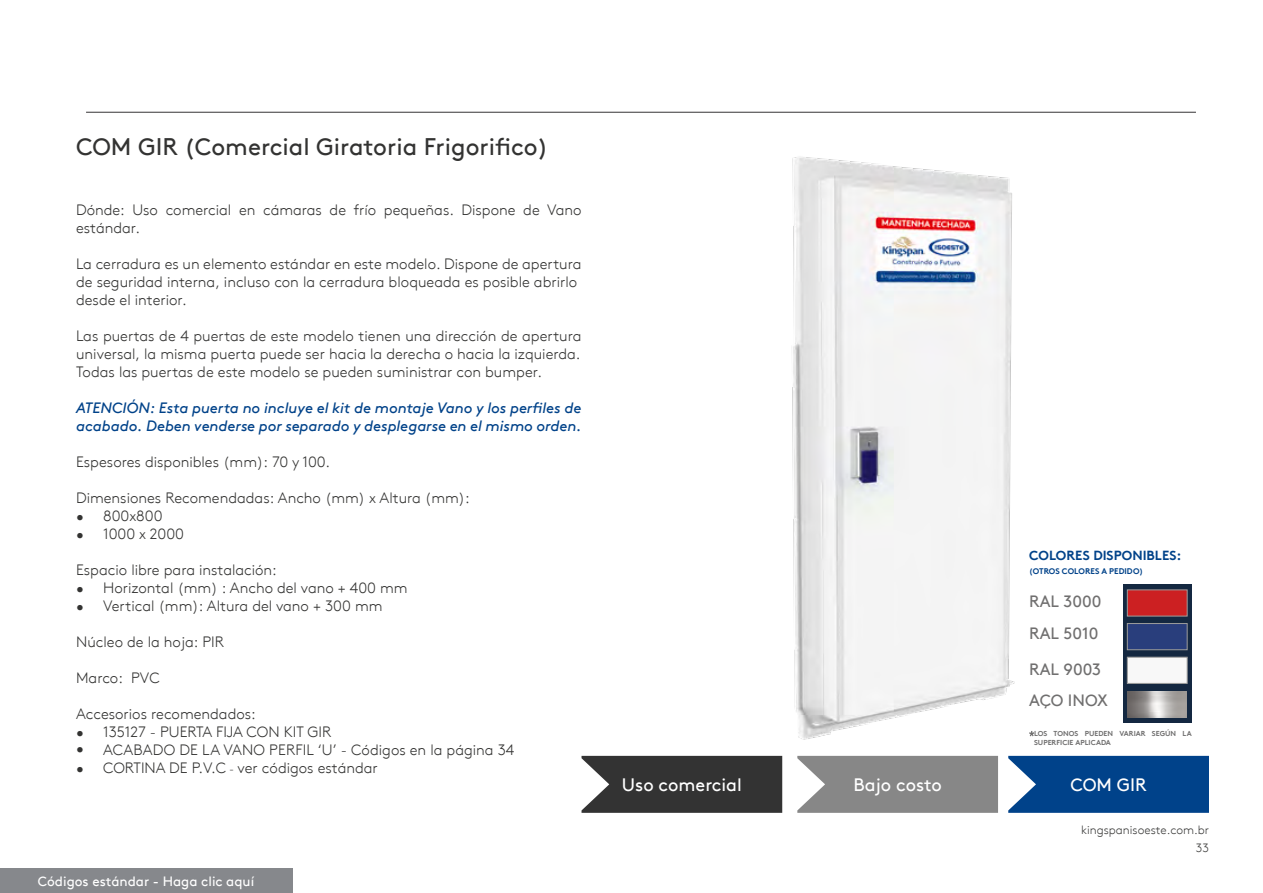
<style>
.page{position:relative;width:1263px;height:893px;background:#fff}
.page>*{position:absolute;margin:0;border:0;box-sizing:border-box;transform-origin:0 0}
.t1{font:24px "Kingspan Brown TT";color:#333332}
.t2{font:18px "Kingspan Brown TT";color:#fff}
.t3{font:16.35px "Kingspan Brown TT";color:#706f6f}
.t4{font:300 15px/18px "Kingspan Brown TT";color:#333332}
.t5{font:italic 15px/18px "Kingspan Brown TT";color:#004289}
.t6{font:13.5px "Kingspan Brown TT";color:#fff}
.t7{font:700 13.2px "Kingspan Brown TT";color:#004289}
.t8{font:300 12px/18.3px "Kingspan Brown TT";color:#3c3c3b;text-align:right}
.t9{font:700 8.25px "Kingspan Brown TT";color:#004289}
.t10{font:700 7.2px/8.7px "Kingspan Brown TT";color:#706f6f}
.s1{font-size:12px}
</style>
<div class="page">
<div style="left:0;top:869px;width:292px;height:24px;background:#86888c"></div>
<svg style="left:1008px;top:756px;width:201px;height:57px;background:#114e91"></svg>
<svg style="left:797px;top:756px;width:201px;height:57px;background:#8f8f8f"></svg>
<svg style="left:581px;top:756px;width:201px;height:57px;background:#414141"></svg>
<hr style="left:86px;top:112px;width:1110px;height:1px;background:#353334">
<img style="left:792px;top:157px;width:223px;height:583px">
<svg style="left:1029px;top:731px;width:5px;height:5px"></svg>
<svg style="left:1123px;top:585px;width:68px;height:138px;background:#1f3148"></svg>
<div style="left:1127px;top:657px;width:60px;height:27px;background:#f8f8f8;border:1px solid #9d9d9c"></div>
<div style="left:1127px;top:590px;width:60px;height:26px;background:#cc2022"></div>
<div style="left:1127px;top:623px;width:60px;height:27px;background:#293e7c;border:1px solid #9d9d9c"></div>
<img style="left:1127px;top:691px;width:60px;height:26px">
<h1 class="t1" style="left:76px;top:128px;width:474px">COM GIR (Comercial Giratoria Frigorifico)</h1>
<p class="t4" style="left:76px;top:200px;width:507px">Dónde: Uso comercial en cámaras de frío pequeñas. Dispone de Vano estándar.</p>
<p class="t4" style="left:76px;top:254px;width:507px">La cerradura es un elemento estándar en este modelo. Dispone de apertura de seguridad interna, incluso con la cerradura bloqueada es posible abrirlo desde el interior.</p>
<p class="t4" style="left:76px;top:326px;width:507px;text-align:justify">Las puertas de 4 puertas de este modelo tienen una dirección de apertura universal, la misma puerta puede ser hacia la derecha o hacia la izquierda.<br>Todas las puertas de este modelo se pueden suministrar con bumper.</p>
<p class="t5" style="left:76px;top:398px;width:507px">ATENCIÓN: Esta puerta no incluye el kit de montaje Vano y los perfiles de acabado. Deben venderse por separado y desplegarse en el mismo orden.</p>
<p class="t4" style="left:76px;top:452px;width:256px">Espesores disponibles (mm): 70 y 100.</p>
<p class="t4" style="left:76px;top:488px;width:395px">Dimensiones Recomendadas: Ancho (mm) x Altura (mm):</p>
<p class="t4" style="left:76px;top:506px;width:88px">• 800x800</p>
<p class="t4" style="left:76px;top:524px;width:109px">• 1000 x 2000</p>
<p class="t4" style="left:76px;top:560px;width:202px">Espacio libre para instalación:</p>
<p class="t4" style="left:76px;top:578px;width:333px">• Horizontal (mm) : Ancho del vano + 400 mm</p>
<p class="t4" style="left:76px;top:596px;width:308px">• Vertical (mm): Altura del vano + 300 mm</p>
<p class="t4" style="left:76px;top:632px;width:149px">Núcleo de la hoja: PIR</p>
<p class="t4" style="left:76px;top:668px;width:85px">Marco: PVC</p>
<p class="t4" style="left:76px;top:704px;width:181px">Accesorios recomendados:</p>
<p class="t4" style="left:76px;top:722px;width:257px">• 135127 - PUERTA FIJA CON KIT GIR</p>
<p class="t4" style="left:76px;top:740px;width:440px">• ACABADO DE LA VANO PERFIL ‘U’ - Códigos en la página 34</p>
<p class="t4" style="left:76px;top:758px;width:303px">• CORTINA DE P.V.C <span class="s1">-</span> ver códigos estándar</p>
<p class="t6" style="left:38px;top:871px;width:218px">Códigos estándar - Haga clic aquí</p>
<p class="t7" style="left:1029px;top:545px;width:154px">COLORES DISPONIBLES:</p>
<p class="t9" style="left:1029px;top:564px;width:116px">(OTROS COLORES A PEDIDO)</p>
<p class="t3" style="left:1029px;top:589px;width:74px">RAL 3000</p>
<p class="t3" style="left:1029px;top:621px;width:71px">RAL 5010</p>
<p class="t3" style="left:1029px;top:657px;width:74px">RAL 9003</p>
<p class="t3" style="left:1029px;top:688px;width:80px">AÇO INOX</p>
<p class="t10" style="left:1034px;top:729px;width:159px">LOS TONOS PUEDEN VARIAR SEGÚN LA<br>SUPERFICIE APLICADA</p>
<p class="t2" style="left:622px;top:771px;width:122px">Uso comercial</p>
<p class="t2" style="left:853px;top:771px;width:90px">Bajo costo</p>
<p class="t2" style="left:1070px;top:771px;width:78px">COM GIR</p>
<p class="t8" style="left:1081px;top:820px;width:129px">kingspanisoeste.com.br<br>33</p>
</div>
